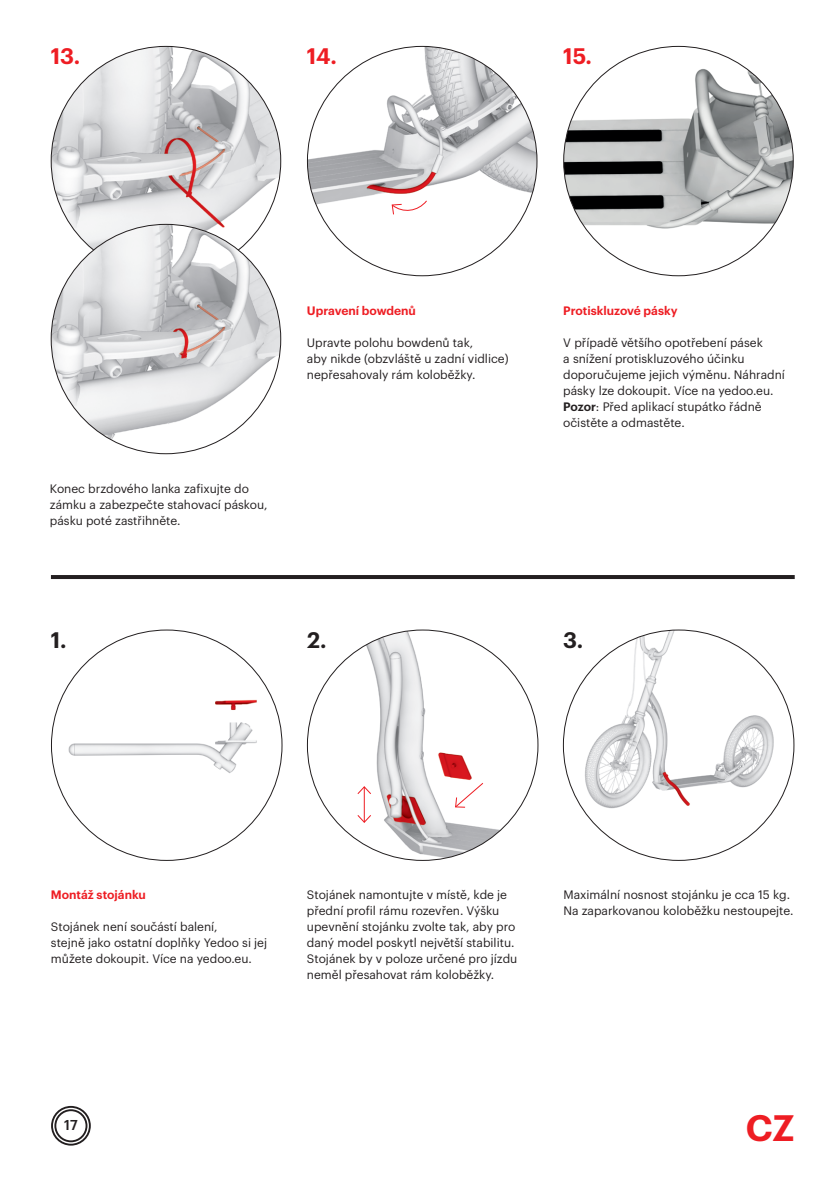
<style>
.page{position:relative;width:840px;height:1191px;background:#fff}
.page>*{position:absolute;margin:0;border:0;box-sizing:border-box;transform-origin:0 0}
.t1{font:600 36px "Graphik";color:#ee1d23}
.t2{font:600 22px "Graphik";color:#ee1d23}
.t3{font:600 22px "Graphik";color:#231f20}
.t4{font:500 14px "Graphik";color:#231f20}
.t5{font:12px/16px "Graphik";color:#231f20}
.t6{font:600 12px "Graphik";color:#ee1d23}
.s1{font-weight:600}
</style>
<div class="page">
<svg style="left:51px;top:1106px;width:40px;height:39px"></svg>
<hr style="left:51px;top:575px;width:743px;height:4px;background:#231f20">
<img style="left:307px;top:46px;width:229px;height:230px;border-radius:115px">
<img style="left:563px;top:46px;width:229px;height:230px;border-radius:115px">
<img style="left:51px;top:630px;width:231px;height:230px;border-radius:115px">
<img style="left:307px;top:630px;width:230px;height:230px;border-radius:115px">
<img style="left:563px;top:630px;width:230px;height:230px;border-radius:115px">
<svg style="left:454px;top:782px;width:30px;height:26px"></svg>
<hr style="left:363px;top:787px;width:1px;height:35px;background:#ee1d23">
<svg style="left:356px;top:785px;width:16px;height:10px"></svg>
<svg style="left:356px;top:814px;width:16px;height:9px"></svg>
<svg style="left:390px;top:199px;width:38px;height:16px"></svg>
<img style="left:51px;top:46px;width:229px;height:230px;border-radius:115px">
<img style="left:51px;top:224px;width:229px;height:230px;border-radius:115px">
<h2 class="t2" style="left:51px;top:39px;width:31px">13.</h2>
<h2 class="t2" style="left:307px;top:39px;width:31px">14.</h2>
<h2 class="t2" style="left:563px;top:39px;width:30px">15.</h2>
<p class="t6" style="left:307px;top:302px;width:110px">Upravení bowdenů</p>
<p class="t5" style="left:307px;top:334px;width:203px">Upravte polohu bowdenů tak,<br>aby nikde (obzvláště u zadní vidlice) nepřesahovaly rám koloběžky.</p>
<p class="t5" style="left:50px;top:480px;width:219px">Konec brzdového lanka zafixujte do zámku a zabezpečte stahovací páskou, pásku poté zastřihněte.</p>
<p class="t6" style="left:563px;top:302px;width:116px">Protiskluzové pásky</p>
<p class="t5" style="left:563px;top:334px;width:223px">V případě většího opotřebení pásek<br>a snížení protiskluzového účinku doporučujeme jejich výměnu. Náhradní pásky lze dokoupit. Více na yedoo.eu.<br><span class="s1">Pozor</span>: Před aplikací stupátko řádně očistěte a odmastěte.</p>
<h2 class="t3" style="left:51px;top:623px;width:17px">1.</h2>
<h2 class="t3" style="left:307px;top:623px;width:21px">2.</h2>
<h2 class="t3" style="left:563px;top:623px;width:21px">3.</h2>
<p class="t6" style="left:51px;top:885px;width:96px">Montáž stojánku</p>
<p class="t5" style="left:51px;top:917px;width:218px">Stojánek není součástí balení,<br>stejně jako ostatní doplňky Yedoo si jej můžete dokoupit. Více na yedoo.eu.</p>
<p class="t5" style="left:307px;top:885px;width:212px">Stojánek namontujte v místě, kde je přední profil rámu rozevřen. Výšku upevnění stojánku zvolte tak, aby pro daný model poskytl největší stabilitu.<br>Stojánek by v poloze určené pro jízdu neměl přesahovat rám koloběžky.</p>
<p class="t5" style="left:563px;top:885px;width:232px">Maximální nosnost stojánku je cca 15 kg.<br>Na zaparkovanou koloběžku nestoupejte.</p>
<p class="t4" style="left:64px;top:1114px;width:15px">17</p>
<h1 class="t1" style="left:745px;top:1100px;width:50px">CZ</h1>
</div>
